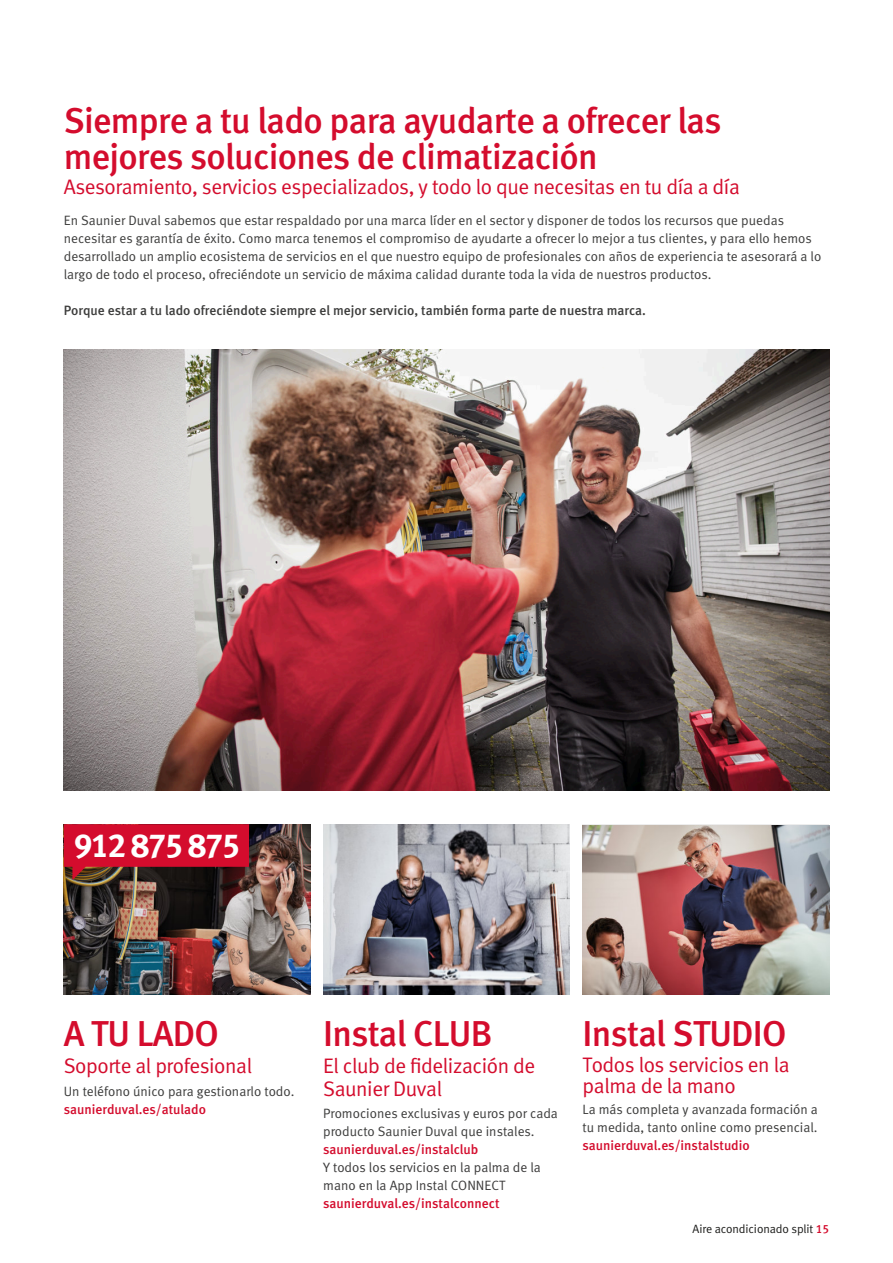
<style>
.page{position:relative;width:893px;height:1263px;background:#fff}
.page>*{position:absolute;margin:0;border:0;box-sizing:border-box;transform-origin:0 0}
.t1{font:36px/36px "Meta Medium LF";letter-spacing:-.02em;color:#d40c2d}
.t2{font:33.45px "Meta Bold LF";letter-spacing:-.05em;color:#fff}
.t3{font:21px/22.5px "Meta Normal LF";letter-spacing:-.02em;color:#d40c2d}
.t4{font:13.5px/18px "Meta Normal LF";color:#3d3d3c}
.t5{font:13.5px "Meta Medium LF";color:#d40c2d}
.t6{font:13.5px "Meta Medium LF";color:#3d3d3c}
.t7{font:13.5px/18px "Meta Normal LF";color:#3c3b3b}
.t8{font:12px "Meta Normal LF";letter-spacing:-.01em;color:#1d1d1b}
.s1{font-family:"Meta Medium LF Caps";color:#d40c2d}
</style>
<div class="page">
<img style="left:64px;top:349px;width:765px;height:441px">
<img style="left:64px;top:824px;width:246px;height:170px">
<img style="left:583px;top:825px;width:246px;height:169px">
<img style="left:323px;top:824px;width:247px;height:170px">
<svg style="left:64px;top:824px;width:185px;height:56px;background:#af1229"></svg>
<h1 class="t1" style="left:64px;top:104px;width:659px">Siempre a tu lado para ayudarte a ofrecer las mejores soluciones de climatización</h1>
<h3 class="t3" style="left:64px;top:177px;width:678px">Asesoramiento, servicios especializados, y todo lo que necesitas en tu día a día</h3>
<p class="t4" style="left:64px;top:212px;width:759px">En Saunier Duval sabemos que estar respaldado por una marca líder en el sector y disponer de todos los recursos que puedas necesitar es garantía de éxito. Como marca tenemos el compromiso de ayudarte a ofrecer lo mejor a tus clientes, y para ello hemos desarrollado un amplio ecosistema de servicios en el que nuestro equipo de profesionales con años de experiencia te asesorará a lo largo de todo el proceso, ofreciéndote un servicio de máxima calidad durante toda la vida de nuestros productos.</p>
<p class="t6" style="left:64px;top:305px;width:584px">Porque estar a tu lado ofreciéndote siempre el mejor servicio, también forma parte de nuestra marca.</p>
<h2 class="t2" style="left:74px;top:830px;width:168px">912 875 875</h2>
<h1 class="t1" style="left:64px;top:1017px;width:157px">A TU LADO</h1>
<h3 class="t3" style="left:64px;top:1055px;width:190px">Soporte al profesional</h3>
<p class="t4" style="left:64px;top:1082px;width:232px">Un teléfono único para gestionarlo todo.</p>
<p class="t5" style="left:64px;top:1103px;width:144px">saunierduval.es/atulado</p>
<h1 class="t1" style="left:323px;top:1017px;width:171px">Instal CLUB</h1>
<h3 class="t3" style="left:323px;top:1055px;width:214px">El club de fidelización de<br>Saunier Duval</h3>
<p class="t4" style="left:323px;top:1105px;width:236px">Promociones exclusivas y euros por cada producto Saunier Duval que instales.</p>
<p class="t5" style="left:323px;top:1143px;width:157px">saunierduval.es/instalclub</p>
<p class="t7" style="left:323px;top:1159px;width:219px">Y todos los servicios en la palma de la mano en la App Instal CONNECT</p>
<p class="t5" style="left:323px;top:1197px;width:178px">saunierduval.es/instalconnect</p>
<h1 class="t1" style="left:583px;top:1017px;width:206px">Instal STUDIO</h1>
<h3 class="t3" style="left:583px;top:1055px;width:209px;line-height:21px">Todos los servicios en la palma de la mano</h3>
<p class="t4" style="left:583px;top:1100px;width:237px">La más completa y avanzada formación a tu medida, tanto online como presencial.</p>
<p class="t5" style="left:583px;top:1139px;width:169px">saunierduval.es/instalstudio</p>
<p class="t8" style="left:693px;top:1224px;width:138px">Aire acondicionado split <span class="s1">15</span></p>
</div>
